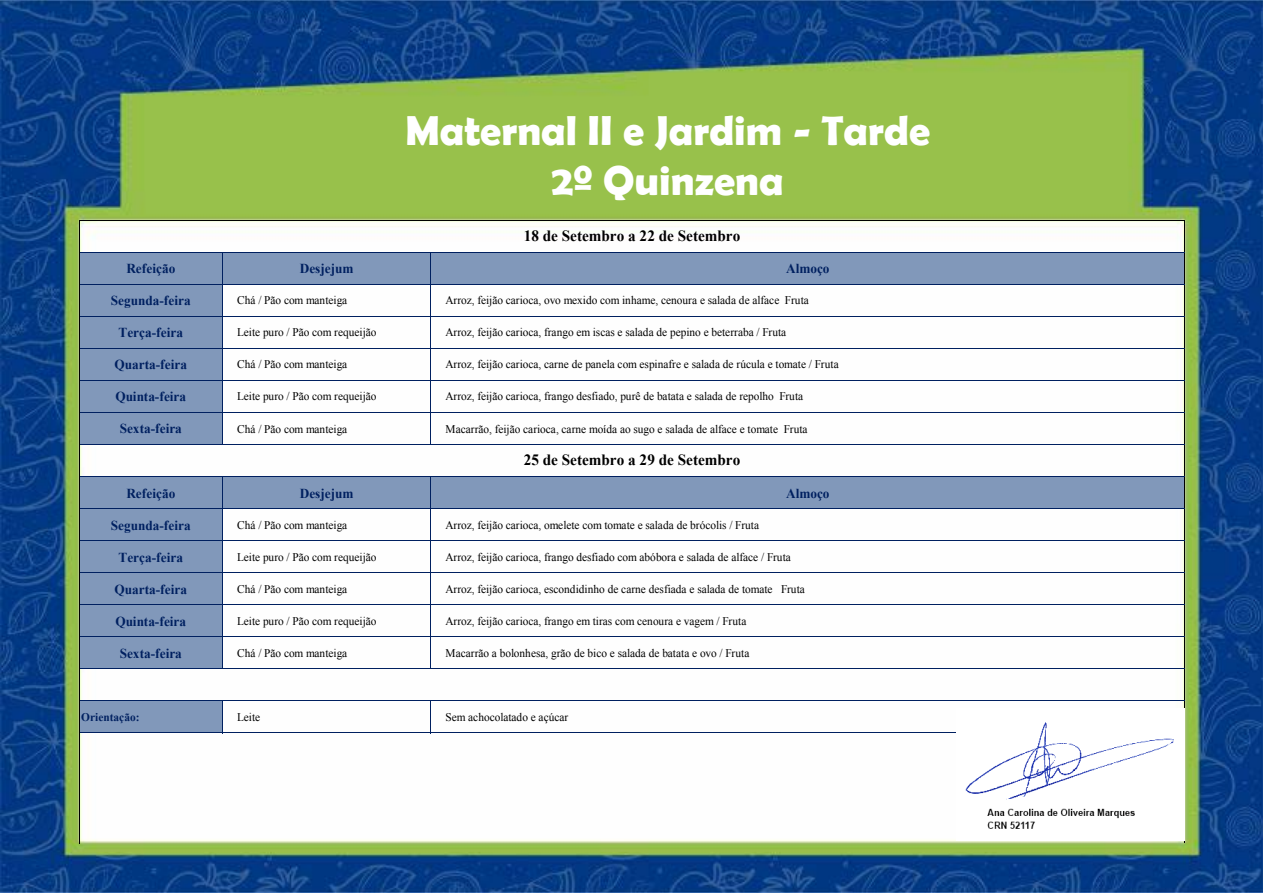
<style>
.page{position:relative;width:1263px;height:893px;background:#fff}
.page>*{position:absolute;margin:0;border:0;box-sizing:border-box;transform-origin:0 0}
.t1{font:700 42px "Berlin Sans FB Demi";color:#fff}
.t2{font:700 15.6px "Times New Roman";color:#000}
.t3{font:700 13.65px "Times New Roman";color:#002060}
.t4{font:11.7px "Times New Roman";color:#000}
.t5{font:700 11.7px "Times New Roman";color:#002060}
</style>
<div class="page">
<img style="left:0;top:0;width:1263px;height:893px">
<div style="left:80px;top:252px;width:1105px;height:32px;background:#8198ba"></div>
<div style="left:80px;top:284px;width:143px;height:160px;background:#8198ba"></div>
<div style="left:80px;top:476px;width:1105px;height:32px;background:#8198ba"></div>
<div style="left:80px;top:508px;width:143px;height:161px;background:#8198ba"></div>
<div style="left:80px;top:701px;width:143px;height:32px;background:#8198ba"></div>
<hr style="left:222px;top:252px;width:1px;height:193px;background:#002060">
<hr style="left:430px;top:252px;width:1px;height:193px;background:#002060">
<hr style="left:222px;top:477px;width:1px;height:192px;background:#002060">
<hr style="left:430px;top:477px;width:1px;height:192px;background:#002060">
<hr style="left:79px;top:220px;width:1px;height:623px;background:#000">
<hr style="left:1184px;top:220px;width:1px;height:623px;background:#000">
<hr style="left:222px;top:701px;width:1px;height:32px;background:#002060">
<hr style="left:430px;top:701px;width:1px;height:32px;background:#002060">
<hr style="left:80px;top:220px;width:1105px;height:1px;background:#000">
<hr style="left:80px;top:252px;width:1104px;height:1px;background:#002060">
<hr style="left:80px;top:284px;width:1104px;height:1px;background:#002060">
<hr style="left:80px;top:316px;width:1104px;height:1px;background:#002060">
<hr style="left:80px;top:348px;width:1104px;height:1px;background:#002060">
<hr style="left:80px;top:380px;width:1104px;height:1px;background:#002060">
<hr style="left:80px;top:412px;width:1104px;height:1px;background:#002060">
<hr style="left:80px;top:444px;width:1104px;height:1px;background:#002060">
<hr style="left:80px;top:476px;width:1104px;height:1px;background:#002060">
<hr style="left:80px;top:508px;width:1104px;height:1px;background:#002060">
<hr style="left:80px;top:540px;width:1104px;height:1px;background:#002060">
<hr style="left:80px;top:572px;width:1104px;height:1px;background:#002060">
<hr style="left:80px;top:604px;width:1104px;height:1px;background:#002060">
<hr style="left:80px;top:636px;width:1104px;height:1px;background:#002060">
<hr style="left:80px;top:668px;width:1104px;height:1px;background:#002060">
<hr style="left:80px;top:700px;width:1104px;height:1px;background:#002060">
<hr style="left:80px;top:732px;width:1104px;height:1px;background:#002060">
<img style="left:956px;top:709px;width:228px;height:132px">
<p class="t1" style="left:405px;top:106px;width:526px">Maternal II e Jardim - Tarde</p>
<p class="t1" style="left:552px;top:156px;width:234px">2º Quinzena</p>
<p class="t2" style="left:524px;top:225px;width:218px">18 de Setembro a 22 de Setembro</p>
<p class="t3" style="left:126px;top:259px;width:50px">Refeição</p>
<p class="t3" style="left:300px;top:259px;width:55px">Desjejum</p>
<p class="t3" style="left:786px;top:259px;width:45px">Almoço</p>
<p class="t3" style="left:111px;top:291px;width:81px">Segunda-feira</p>
<p class="t4" style="left:237px;top:293px;width:112px">Chá / Pão com manteiga</p>
<p class="t4" style="left:446px;top:293px;width:365px">Arroz, feijão carioca, ovo mexido com inhame, cenoura e salada de alface Fruta</p>
<p class="t3" style="left:118px;top:323px;width:66px">Terça-feira</p>
<p class="t4" style="left:237px;top:325px;width:141px">Leite puro / Pão com requeijão</p>
<p class="t4" style="left:446px;top:325px;width:342px">Arroz, feijão carioca, frango em iscas e salada de pepino e beterraba / Fruta</p>
<p class="t3" style="left:115px;top:355px;width:74px">Quarta-feira</p>
<p class="t4" style="left:237px;top:357px;width:112px">Chá / Pão com manteiga</p>
<p class="t4" style="left:446px;top:357px;width:395px">Arroz, feijão carioca, carne de panela com espinafre e salada de rúcula e tomate / Fruta</p>
<p class="t3" style="left:115px;top:387px;width:72px">Quinta-feira</p>
<p class="t4" style="left:237px;top:389px;width:141px">Leite puro / Pão com requeijão</p>
<p class="t4" style="left:446px;top:389px;width:359px">Arroz, feijão carioca, frango desfiado, purê de batata e salada de repolho Fruta</p>
<p class="t3" style="left:120px;top:419px;width:64px">Sexta-feira</p>
<p class="t4" style="left:237px;top:421px;width:112px">Chá / Pão com manteiga</p>
<p class="t4" style="left:446px;top:421px;width:364px">Macarrão, feijão carioca, carne moída ao sugo e salada de alface e tomate Fruta</p>
<p class="t2" style="left:524px;top:449px;width:218px">25 de Setembro a 29 de Setembro</p>
<p class="t3" style="left:126px;top:483px;width:50px">Refeição</p>
<p class="t3" style="left:300px;top:483px;width:55px">Desjejum</p>
<p class="t3" style="left:786px;top:483px;width:45px">Almoço</p>
<p class="t3" style="left:111px;top:516px;width:81px">Segunda-feira</p>
<p class="t4" style="left:237px;top:517px;width:112px">Chá / Pão com manteiga</p>
<p class="t4" style="left:446px;top:517px;width:315px">Arroz, feijão carioca, omelete com tomate e salada de brócolis / Fruta</p>
<p class="t3" style="left:118px;top:548px;width:66px">Terça-feira</p>
<p class="t4" style="left:237px;top:549px;width:141px">Leite puro / Pão com requeijão</p>
<p class="t4" style="left:446px;top:549px;width:347px">Arroz, feijão carioca, frango desfiado com abóbora e salada de alface / Fruta</p>
<p class="t3" style="left:115px;top:580px;width:74px">Quarta-feira</p>
<p class="t4" style="left:237px;top:581px;width:112px">Chá / Pão com manteiga</p>
<p class="t4" style="left:446px;top:581px;width:361px">Arroz, feijão carioca, escondidinho de carne desfiada e salada de tomate Fruta</p>
<p class="t3" style="left:115px;top:612px;width:72px">Quinta-feira</p>
<p class="t4" style="left:237px;top:613px;width:141px">Leite puro / Pão com requeijão</p>
<p class="t4" style="left:446px;top:613px;width:302px">Arroz, feijão carioca, frango em tiras com cenoura e vagem / Fruta</p>
<p class="t3" style="left:120px;top:644px;width:64px">Sexta-feira</p>
<p class="t4" style="left:237px;top:645px;width:112px">Chá / Pão com manteiga</p>
<p class="t4" style="left:446px;top:645px;width:305px">Macarrão a bolonhesa, grão de bico e salada de batata e ovo / Fruta</p>
<p class="t5" style="left:81px;top:709px;width:60px">Orientação:</p>
<p class="t4" style="left:237px;top:709px;width:25px">Leite</p>
<p class="t4" style="left:446px;top:709px;width:124px">Sem achocolatado e açúcar</p>
</div>
